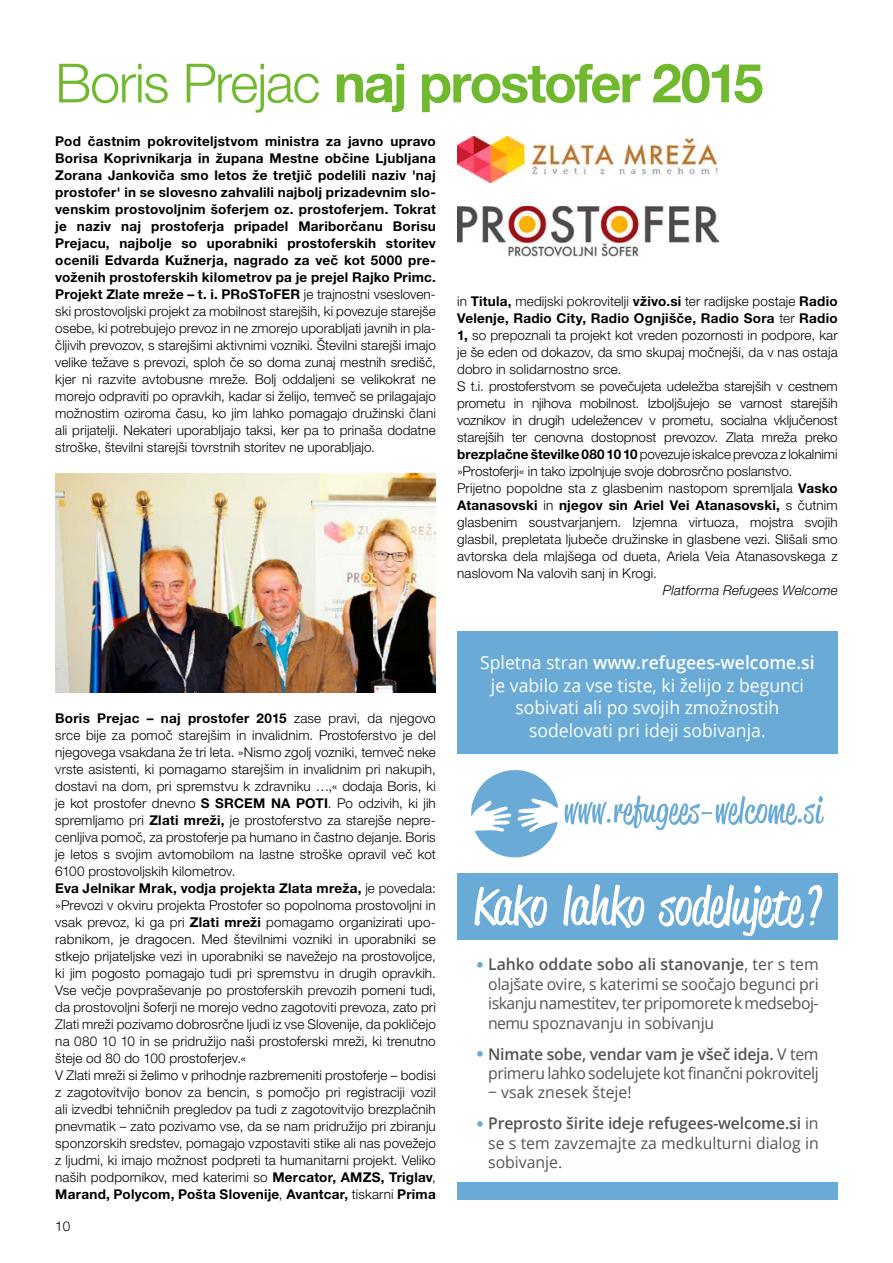
<style>
.page{position:relative;width:893px;height:1263px;background:#fff}
.page>*{position:absolute;margin:0;border:0;box-sizing:border-box;transform-origin:0 0}
.t1{font:700 54px "Helvetica Neue LT Pro";letter-spacing:-.04em;color:#70b92f}
.t2{font:52.35px "Reklame Script Regular DEMO";color:#fff}
.t3{font:18.15px/22.8px "Open Sans";color:#fff;text-align:center}
.t4{font:16.05px/19.5px "Open Sans";letter-spacing:-.01em;color:#535454;text-align:justify}
.t5{font:300 13.5px/17px "Helvetica Neue LT Pro";letter-spacing:.01em;color:#000}
.t6{font:italic 300 13.5px "Helvetica Neue LT Pro";letter-spacing:.01em;color:#000}
.s1{font-weight:300}
.s2{font-weight:700}
.s3{font-weight:600}
.s4{font-family:"Bookshelf"}
.s5{font-family:"Brush Script";font-size:22.8px;color:#6aaad6}
</style>
<div class="page">
<div style="left:457px;top:873px;width:381px;height:67px;background:#6aaad6"></div>
<div style="left:457px;top:631px;width:381px;height:123px;background:#6aaad6"></div>
<div style="left:457px;top:1182px;width:381px;height:17px;background:#6aaad6"></div>
<svg style="left:565px;top:795px;width:259px;height:35px"></svg>
<svg style="left:471px;top:770px;width:87px;height:88px"></svg>
<img style="left:55px;top:473px;width:381px;height:219px">
<img style="left:457px;top:136px;width:261px;height:47px">
<img style="left:457px;top:207px;width:262px;height:50px">
<h1 class="t1" style="left:55px;top:49px;width:710px"><span class="s1">Boris Prejac</span> naj prostofer 2015</h1>
<p class="t5" style="left:55px;top:132px;width:382px;text-align:justify"><span class="s2">Pod častnim pokroviteljstvom ministra za javno upravo Borisa Koprivnikarja in župana Mestne občine Ljubljana Zorana Jankoviča smo letos že tretjič podelili naziv 'naj prostofer' in se slovesno zahvalili najbolj prizadevnim slo&shy;venskim prostovoljnim šoferjem oz. prostoferjem. Tokrat je naziv naj prostoferja pripadel Mariborčanu Borisu Prejacu, najbolje so uporabniki prostoferskih storitev ocenili Edvarda Kužnerja, nagrado za več kot 5000 pre&shy;voženih prostoferskih kilometrov pa je prejel Rajko Primc.<br>Projekt Zlate mreže – t. i. PRoSToFER</span> je trajnostni vsesloven&shy;ski prostovoljski projekt za mobilnost starejših, ki povezuje starejše osebe, ki potrebujejo prevoz in ne zmorejo uporabljati javnih in pla&shy;čljivih prevozov, s starejšimi aktivnimi vozniki. Številni starejši imajo velike težave s prevozi, sploh če so doma zunaj mestnih središč, kjer ni razvite avtobusne mreže. Bolj oddaljeni se velikokrat ne morejo odpraviti po opravkih, kadar si želijo, temveč se prilagajajo možnostim oziroma času, ko jim lahko pomagajo družinski člani ali prijatelji. Nekateri uporabljajo taksi, ker pa to prinaša dodatne stroške, številni starejši tovrstnih storitev ne uporabljajo.</p>
<p class="t5" style="left:457px;top:292px;width:382px">in <span class="s2">Titula,</span> medijski pokrovitelji <span class="s2">vživo.si</span> ter radijske postaje <span class="s2">Radio Velenje, Radio City, Radio Ognjišče, Radio Sora</span> ter <span class="s2">Radio 1,</span> so prepoznali ta projekt kot vreden pozornosti in podpore, kar je še eden od dokazov, da smo skupaj močnejši, da v nas ostaja dobro in solidarnostno srce.<br>S t.i. prostoferstvom se povečujeta udeležba starejših v cestnem prometu in njihova mobilnost. Izboljšujejo se varnost starejših voznikov in drugih udeležencev v prometu, socialna vključenost starejših ter cenovna dostopnost prevozov. Zlata mreža preko <span class="s2">brezplačne številke 080 10 10</span> povezuje iskalce prevoza z lokalnimi »Prostoferji« in tako izpolnjuje svoje dobrosrčno poslanstvo.<br>Prijetno popoldne sta z glasbenim nastopom spremljala <span class="s2">Vasko Atanasovski</span> in <span class="s2">njegov sin Ariel Vei Atanasovski,</span> s čutnim glasbenim soustvarjanjem. Izjemna virtuoza, mojstra svojih glasbil, prepletata ljubeče družinske in glasbene vezi. Slišali smo avtorska dela mlajšega od dueta, Ariela Veia Atanasovskega z naslovom Na valovih sanj in Krogi.</p>
<p class="t6" style="left:663px;top:582px;width:176px">Platforma Refugees Welcome</p>
<p class="t5" style="left:55px;top:710px;width:382px"><span class="s2">Boris Prejac – naj prostofer 2015</span> zase pravi, da njegovo srce bije za pomoč starejšim in invalidnim. Prostoferstvo je del njegovega vsakdana že tri leta. »Nismo zgolj vozniki, temveč neke vrste asistenti, ki pomagamo starejšim in invalidnim pri nakupih, dostavi na dom, pri spremstvu k zdravniku …,« dodaja Boris, ki je kot prostofer dnevno <span class="s2">S SRCEM NA POTI</span>. Po odzivih, ki jih spremljamo pri <span class="s2">Zlati mreži,</span> je prostoferstvo za starejše nepre&shy;cenljiva pomoč, za prostoferje pa humano in častno dejanje. Boris je letos s svojim avtomobilom na lastne stroške opravil več kot 6100 prostovoljskih kilometrov.<br><span class="s2">Eva Jelnikar Mrak, vodja projekta Zlata mreža,</span> je povedala: »Prevozi v okviru projekta Prostofer so popolnoma prostovoljni in vsak prevoz, ki ga pri <span class="s2">Zlati mreži</span> pomagamo organizirati upo&shy;rabnikom, je dragocen. Med številnimi vozniki in uporabniki se stkejo prijateljske vezi in uporabniki se navežejo na prostovoljce, ki jim pogosto pomagajo tudi pri spremstvu in drugih opravkih.<br>Vse večje povpraševanje po prostoferskih prevozih pomeni tudi, da prostovoljni šoferji ne morejo vedno zagotoviti prevoza, zato pri Zlati mreži pozivamo dobrosrčne ljudi iz vse Slovenije, da pokličejo na 080 10 10 in se pridružijo naši prostoferski mreži, ki trenutno šteje od 80 do 100 prostoferjev.«<br>V Zlati mreži si želimo v prihodnje razbremeniti prostoferje – bodisi z zagotovitvijo bonov za bencin, s pomočjo pri registraciji vozil ali izvedbi tehničnih pregledov pa tudi z zagotovitvijo brezplačnih pnevmatik – zato pozivamo vse, da se nam pridružijo pri zbiranju sponzorskih sredstev, pomagajo vzpostaviti stike ali nas povežejo z ljudmi, ki imajo možnost podpreti ta humanitarni projekt. Veliko naših podpornikov, med katerimi so <span class="s2">Mercator, AMZS, Triglav</span>, <span class="s2">Marand, Polycom, Pošta Slovenije</span>, <span class="s2">Avantcar,</span> tiskarni <span class="s2">Prima</span></p>
<p class="t5" style="left:55px;top:1217px;width:17px">10</p>
<h3 class="t3" style="left:480px;top:650px;width:336px">Spletna stran <span class="s3">www.refugees-welcome.si </span>je vabilo za vse tiste, ki želijo z begunci sobivati ali po svojih zmožnostih sodelovati pri ideji sobivanja.</h3>
<h2 class="t2" style="left:474px;top:884px;width:356px">Kako lahko sodelujete<span class="s4">?</span></h2>
<p class="t4" style="left:488px;top:954px;width:332px;text-indent:-12px"><span class="s5">•</span> <span class="s3">Lahko oddate sobo ali stanovanje</span>, ter s tem olajšate ovire, s katerimi se soočajo begunci pri iskanju namestitev, ter pripomorete k medseboj&shy;nemu spoznavanju in sobivanju</p>
<p class="t4" style="left:488px;top:1043px;width:332px;text-indent:-12px"><span class="s5">•</span> <span class="s3">Nimate sobe, vendar vam je všeč ideja.</span> V tem primeru lahko sodelujete kot finančni pokrovitelj − vsak znesek šteje!</p>
<p class="t4" style="left:488px;top:1113px;width:332px;text-indent:-12px"><span class="s5">•</span> <span class="s3">Preprosto širite ideje refugees-welcome.si</span> in se s tem zavzemajte za medkulturni dialog in sobivanje.</p>
</div>
